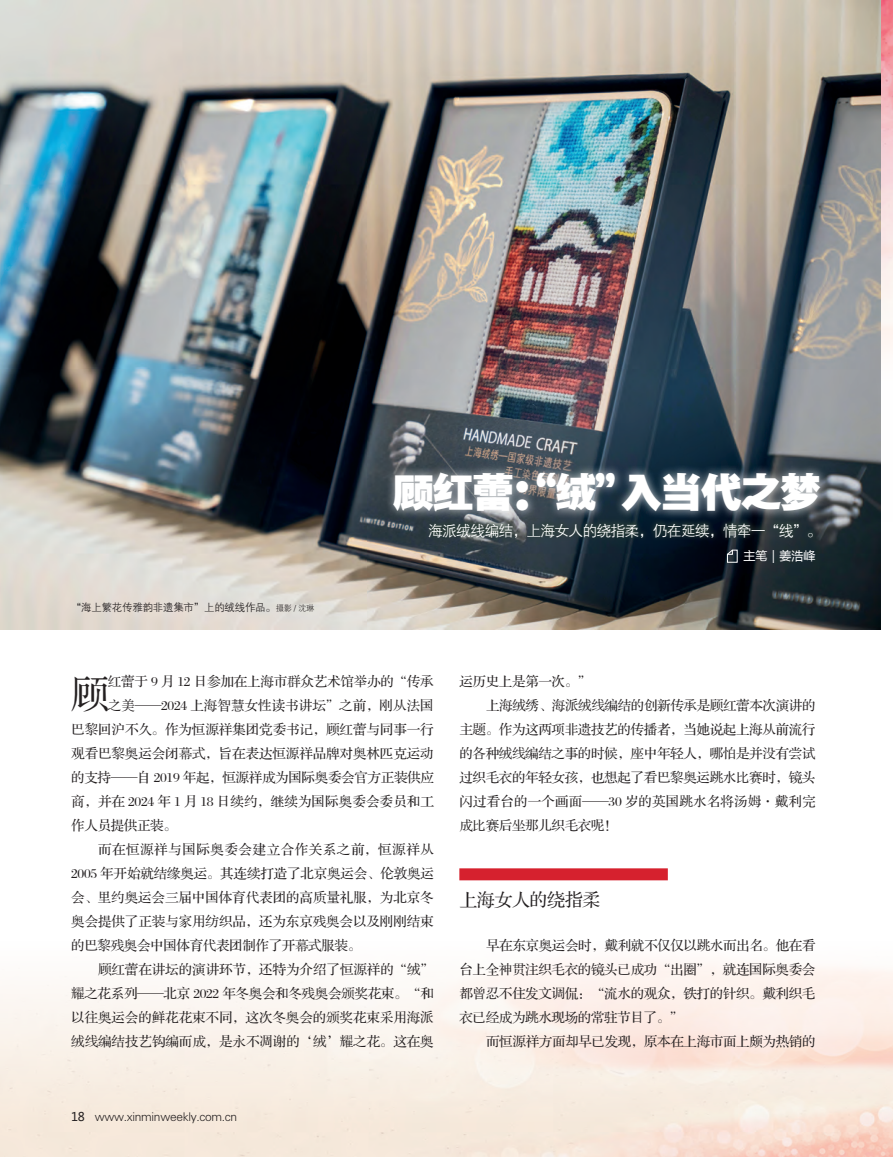
<style>
.page{position:relative;width:893px;height:1157px;background:#fff}
.page>*{position:absolute;margin:0;border:0;box-sizing:border-box;transform-origin:0 0}
.t1{font:42px "FZYDTHJW GB1 0";letter-spacing:-.05em;color:#fff}
.t2{font:37.5px "FZS3 JW GB1 0";color:#231f20}
.t3{font:18px "FZS3 K GBK1 0";letter-spacing:-.025em;color:#231f20}
.t4{font:15px "FZZDXJW GB1 0";letter-spacing:-.065em;color:#fff}
.t5{font:13.5px "FZS3 JW GB1 0";letter-spacing:-.02em;color:#231f20}
.t6{font:13.5px "FZS3 JW GB1 0";letter-spacing:.005em;color:#231f20}
.t7{font:13.5px "FZS3 JW GB1 0";color:#231f20}
.t8{font:13.5px "FZS3 JW GB1 0";letter-spacing:.01em;color:#231f20}
.t9{font:13.5px "FZS3 JW GB1 0";letter-spacing:.04em;color:#231f20}
.t10{font:12px "FZXH1 JW GB1 0";letter-spacing:-.025em;color:#231f20}
.t11{font:12px "Microsoft Ya Hei";color:#fff}
.t12{font:10.5px "FZZDXJW GB1 0";letter-spacing:-.025em;color:#231f20}
.s1{font-family:"FZXH1 JW GB1 0";font-size:8.25px}
.s2{font-family:"Microsoft Ya Hei"}
</style>
<div class="page">
<img style="left:0;top:578px;width:893px;height:579px">
<img style="left:0;top:0;width:880px;height:629px">
<svg style="left:727px;top:549px;width:11px;height:13px"></svg>
<svg style="left:424px;top:521px;width:394px;height:21px;background:#26353a"></svg>
<div style="left:385px;top:464px;width:444px;height:57px;background:#fff;opacity:.75"></div>
<div style="left:459px;top:868px;width:209px;height:12px;background:#d6212e"></div>
<p class="t1" style="left:392px;top:470px;width:431px">顾红蕾：“绒”入当代之梦</p>
<p class="t4" style="left:399px;top:522px;width:424px">　　海派绒线编结，上海女人的绕指柔，仍在延续，情牵一“线”。</p>
<p class="t12" style="left:71px;top:602px;width:245px">“海上繁花传雅韵非遗集市”上的绒线作品。<span class="s1">摄影 / 沈琳</span></p>
<p class="t2" style="left:71px;top:674px;width:39px">顾</p>
<p class="t5" style="left:108px;top:674px;width:327px">红蕾于 9 月 12 日参加在上海市群众艺术馆举办的“传承</p>
<p class="t6" style="left:108px;top:698px;width:327px">之美——2024 上海智慧女性读书讲坛”之前，刚从法国</p>
<p class="t5" style="left:71px;top:722px;width:364px">巴黎回沪不久。作为恒源祥集团党委书记，顾红蕾与同事一行</p>
<p class="t5" style="left:71px;top:746px;width:364px">观看巴黎奥运会闭幕式，旨在表达恒源祥品牌对奥林匹克运动</p>
<p class="t5" style="left:71px;top:770px;width:364px">的支持——自 2019 年起，恒源祥成为国际奥委会官方正装供应</p>
<p class="t6" style="left:71px;top:794px;width:364px">商，并在 2024 年 1 月 18 日续约，继续为国际奥委会委员和工</p>
<p class="t5" style="left:71px;top:818px;width:107px">作人员提供正装。</p>
<p class="t9" style="left:98px;top:842px;width:337px">而在恒源祥与国际奥委会建立合作关系之前，恒源祥从</p>
<p class="t5" style="left:71px;top:866px;width:364px">2005 年开始就结缘奥运。其连续打造了北京奥运会、伦敦奥运</p>
<p class="t5" style="left:71px;top:890px;width:364px">会、里约奥运会三届中国体育代表团的高质量礼服，为北京冬</p>
<p class="t5" style="left:71px;top:914px;width:364px">奥会提供了正装与家用纺织品，还为东京残奥会以及刚刚结束</p>
<p class="t5" style="left:71px;top:938px;width:291px">的巴黎残奥会中国体育代表团制作了开幕式服装。</p>
<p class="t5" style="left:98px;top:962px;width:337px">顾红蕾在讲坛的演讲环节，还特为介绍了恒源祥的“绒”</p>
<p class="t5" style="left:71px;top:986px;width:364px">耀之花系列——北京 2022 年冬奥会和冬残奥会颁奖花束。“和</p>
<p class="t5" style="left:71px;top:1010px;width:364px">以往奥运会的鲜花花束不同，这次冬奥会的颁奖花束采用海派</p>
<p class="t7" style="left:71px;top:1034px;width:364px">绒线编结技艺钩编而成，是永不凋谢的‘绒’耀之花。这在奥</p>
<p class="t10" style="left:71px;top:1109px;width:168px"><span class="s2">18</span> www.xinminweekly.com.cn</p>
<p class="t11" style="left:743px;top:547px;width:73px">主笔｜姜浩峰</p>
<p class="t5" style="left:459px;top:674px;width:133px">运历史上是第一次。”</p>
<p class="t5" style="left:486px;top:698px;width:331px">上海绒绣、海派绒线编结的创新传承是顾红蕾本次演讲的</p>
<p class="t5" style="left:459px;top:722px;width:358px">主题。作为这两项非遗技艺的传播者，当她说起上海从前流行</p>
<p class="t5" style="left:459px;top:746px;width:358px">的各种绒线编结之事的时候，座中年轻人，哪怕是并没有尝试</p>
<p class="t5" style="left:459px;top:770px;width:358px">过织毛衣的年轻女孩，也想起了看巴黎奥运跳水比赛时，镜头</p>
<p class="t8" style="left:459px;top:794px;width:358px">闪过看台的一个画面——30 岁的英国跳水名将汤姆·戴利完</p>
<p class="t5" style="left:459px;top:818px;width:160px">成比赛后坐那儿织毛衣呢！</p>
<p class="t3" style="left:459px;top:890px;width:142px">上海女人的绕指柔</p>
<p class="t5" style="left:486px;top:938px;width:331px">早在东京奥运会时，戴利就不仅仅以跳水而出名。他在看</p>
<p class="t5" style="left:459px;top:962px;width:358px">台上全神贯注织毛衣的镜头已成功“出圈”，就连国际奥委会</p>
<p class="t5" style="left:459px;top:986px;width:358px">都曾忍不住发文调侃：“流水的观众，铁打的针织。戴利织毛</p>
<p class="t5" style="left:459px;top:1010px;width:226px">衣已经成为跳水现场的常驻节目了。”</p>
<p class="t5" style="left:486px;top:1034px;width:331px">而恒源祥方面却早已发现，原本在上海市面上颇为热销的</p>
</div>
